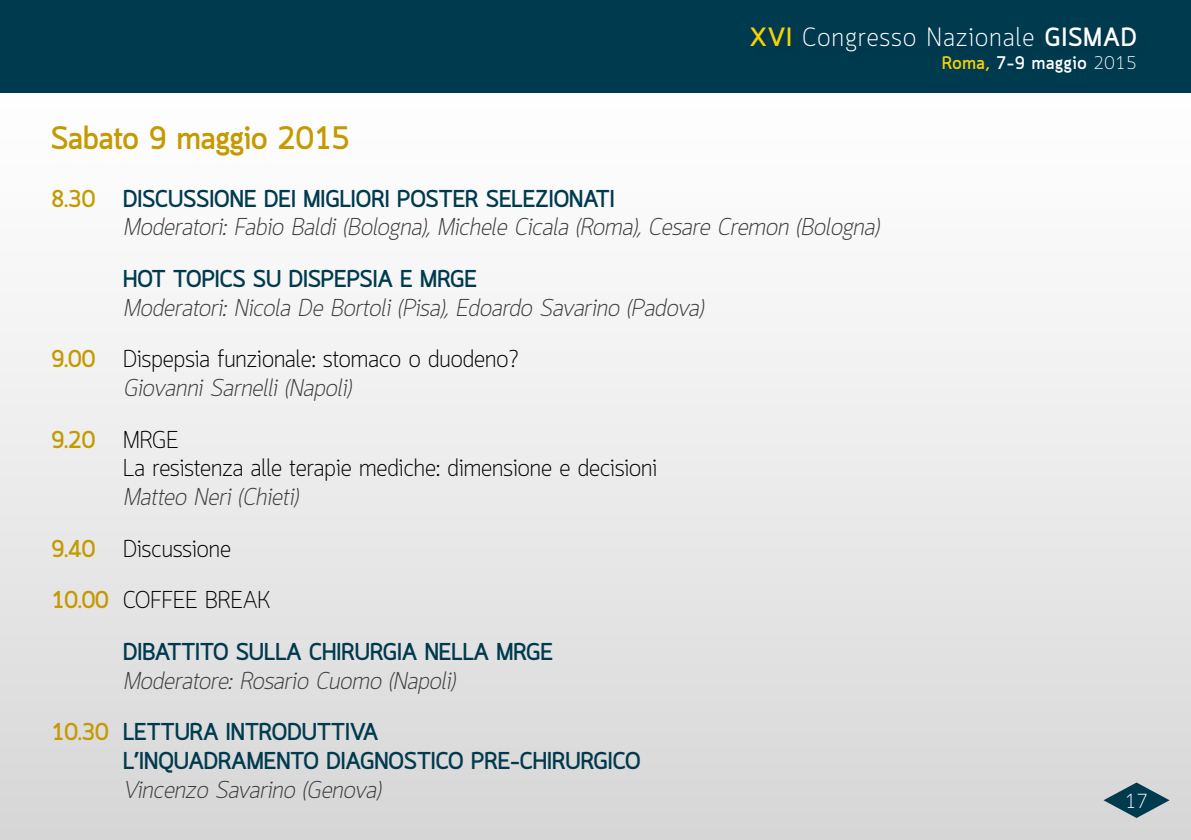
<style>
.page{position:relative;width:1191px;height:840px;background:#fff}
.page>*{position:absolute;margin:0;border:0;box-sizing:border-box;transform-origin:0 0}
.t1{font:700 32px "Quark";color:#c59a00}
.t2{font:300 26px "Quark";letter-spacing:.05em;color:#fff}
.t3{font:italic 300 24px/51.4px "Quark";color:#3c3c3b}
.t4{font:300 24px/51.4px "Quark";color:#000}
.t5{font:700 24px "Quark";color:#003a4e}
.t6{font:300 20px "Quark";color:#fff}
.t7{font:700 18px "Quark";letter-spacing:.04em;color:#fff}
.s1{font-weight:700;color:#f8d100}
.s2{font-weight:700}
.s3{color:#f8d100}
.s4{font-weight:300}
.s5{font-weight:700;font-style:normal;color:#c59a00}
.s6{font-weight:700;font-style:normal;color:#003a4e}
.s7{font-style:normal;color:#000}
.s8{font-style:italic;color:#3c3c3b}
.s9{font-weight:700;color:#c59a00}
</style>
<div class="page">
<div style="left:0;top:82px;width:1191px;height:757px;background:linear-gradient(to bottom,#fff,#d7d7d7)"></div>
<div style="left:0;top:0;width:1191px;height:93px;background:#003a4e"></div>
<svg style="left:1103px;top:782px;width:66px;height:35px;background:#6a8892"></svg>
<p class="t2" style="left:749px;top:22px;width:388px"><span class="s1">XVI</span> Congresso Nazionale <span class="s2">GISMAD</span></p>
<p class="t7" style="left:942px;top:52px;width:196px"><span class="s3">Roma,</span> 7-9 maggio <span class="s4">2015</span></p>
<h1 class="t1" style="left:51px;top:119px;width:300px">Sabato 9 maggio 2015</h1>
<p class="t3" style="left:123px;top:186px;width:763px;line-height:28.8px;text-indent:-72px"><span class="s5">8.30</span> <span class="s6">DISCUSSIONE DEI MIGLIORI POSTER SELEZIONATI<br></span>Moderatori: Fabio Baldi (Bologna), Michele Cicala (Roma), Cesare Cremon (Bologna)</p>
<p class="t5" style="left:123px;top:264px;width:355px">HOT TOPICS SU DISPEPSIA E MRGE</p>
<p class="t3" style="left:51px;top:283px;width:659px;text-indent:72px">Moderatori: Nicola De Bortoli (Pisa), Edoardo Savarino (Padova)<br><span class="s5">9.00</span> <span class="s7">Dispepsia funzionale: stomaco o duodeno?</span></p>
<p class="t3" style="left:51px;top:364px;width:307px;text-indent:72px">Giovanni Sarnelli (Napoli)<br><span class="s5">9.20</span> <span class="s7">MRGE</span></p>
<p class="t4" style="left:123px;top:444px;width:536px">La resistenza alle terapie mediche: dimensione e decisioni</p>
<p class="t4" style="left:51px;top:473px;width:254px;text-indent:72px"><span class="s8">Matteo Neri (Chieti)<br></span><span class="s9">9.40</span> Discussione<br><span class="s9">10.00</span> COFFEE BREAK</p>
<p class="t5" style="left:123px;top:637px;width:431px">DIBATTITO SULLA CHIRURGIA NELLA MRGE</p>
<p class="t3" style="left:51px;top:656px;width:411px;text-indent:72px">Moderatore: Rosario Cuomo (Napoli)<br><span class="s5">10.30</span> <span class="s6">LETTURA INTRODUTTIVA</span></p>
<p class="t5" style="left:123px;top:746px;width:519px">L’INQUADRAMENTO DIAGNOSTICO PRE-CHIRURGICO</p>
<p class="t3" style="left:123px;top:765px;width:264px">Vincenzo Savarino (Genova)</p>
<p class="t6" style="left:1125px;top:788px;width:24px">17</p>
</div>
